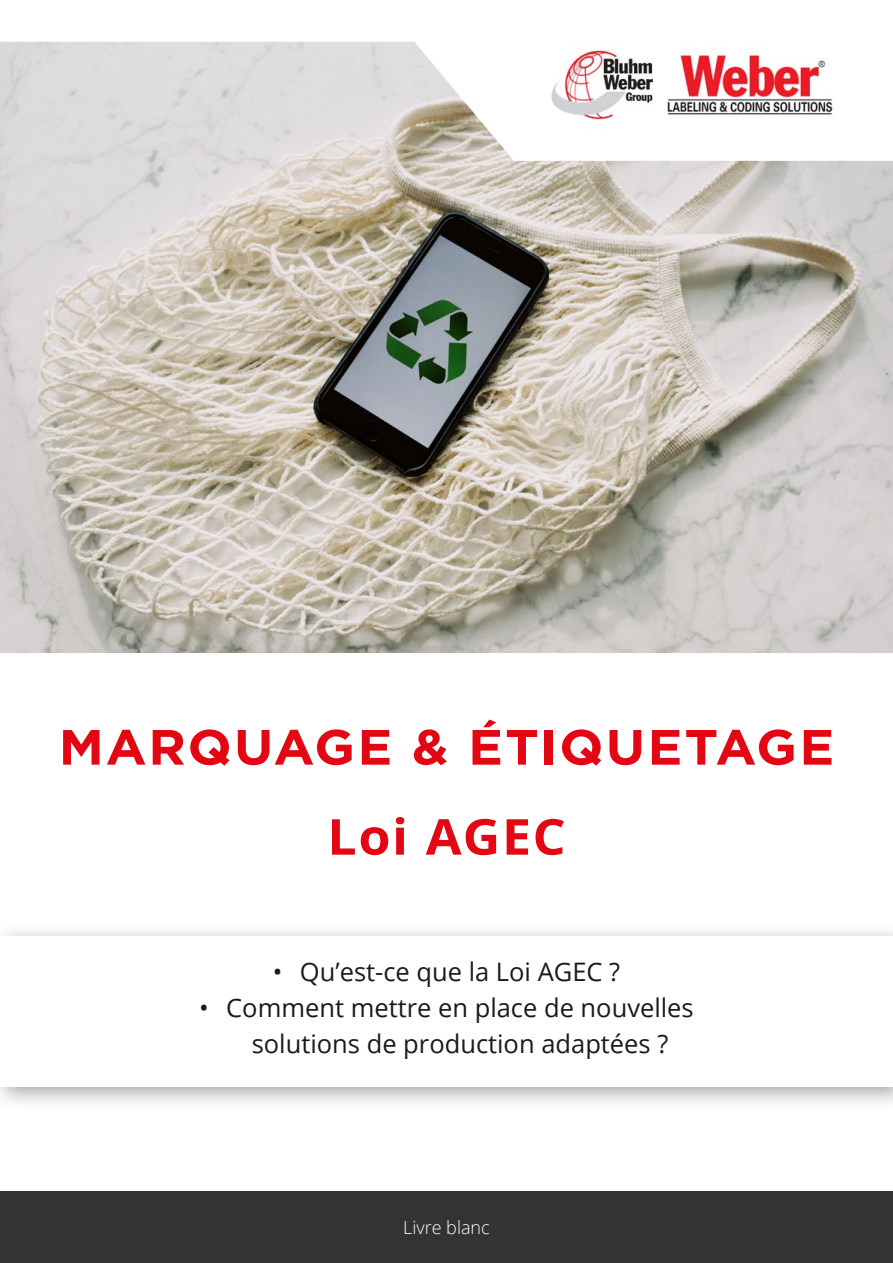
<style>
.page{position:relative;width:893px;height:1263px;background:#fff}
.page>*{position:absolute;margin:0;border:0;box-sizing:border-box;transform-origin:0 0}
.t1{font:700 49.5px "Gotham";letter-spacing:.035em;color:#e30613;scale:1.05 1}
.t2{font:700 49.5px "Open Sans";letter-spacing:.03em;color:#e30613;scale:1.05 1}
.t3{font:25.5px/36px "Open Sans";color:#1a1a1a}
.t4{font:300 18px "Open Sans";color:#fff}
</style>
<div class="page">
<div style="left:0;top:922px;width:893px;height:189px;background:#000;opacity:.35"></div>
<div style="left:0;top:935px;width:893px;height:151px;background:#fff"></div>
<img style="left:0;top:161px;width:893px;height:492px">
<svg style="left:0;top:41px;width:788px;height:120px;fill:#dedcde"></svg>
<img style="left:547px;top:46px;width:286px;height:85px">
<div style="left:0;top:1192px;width:893px;height:71px;background:#333332"></div>
<h1 class="t1" style="left:59px;top:714px;width:740px">MARQUAGE &amp; ÉTIQUETAGE</h1>
<h1 class="t2" style="left:327px;top:802px;width:228px">Loi AGEC</h1>
<p class="t3" style="left:273px;top:953px;width:349px">• Qu’est-ce que la Loi AGEC ?</p>
<p class="t3" style="left:252px;top:989px;width:443px;text-indent:-53px">• Comment mettre en place de nouvelles solutions de production adaptées ?</p>
<p class="t4" style="left:403px;top:1215px;width:88px">Livre blanc</p>
</div>
